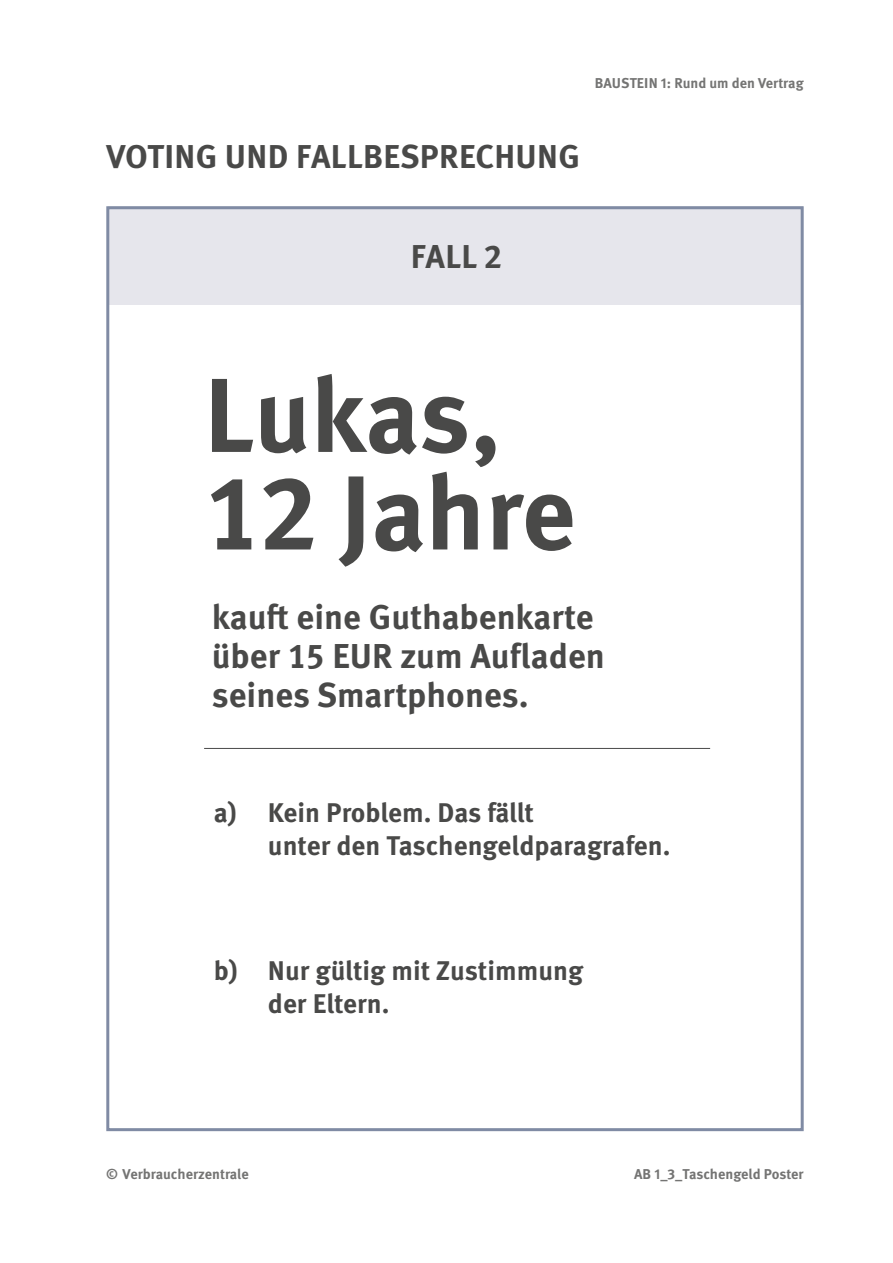
<style>
.page{position:relative;width:893px;height:1263px;background:#fff}
.page>*{position:absolute;margin:0;border:0;box-sizing:border-box;transform-origin:0 0}
.t1{font:700 105px/97.5px "Meta Pro";letter-spacing:-.005em;color:#494948}
.t2{font:700 34.5px/39px "Meta Pro";color:#494948}
.t3{font:700 33px "Meta Pro";letter-spacing:.01em;color:#494948}
.t4{font:700 27px/33px "Meta Pro";color:#494948}
.t5{font:700 14.25px "Meta Pro";color:#747473}
.s1{font-family:"Meta Plus Bold Caps";font-weight:400}
</style>
<div class="page">
<div style="left:108px;top:206px;width:694px;height:99px;background:#e6e6ec"></div>
<div style="left:106px;top:206px;width:698px;height:925px;border:3px solid #808ba4"></div>
<hr style="left:204px;top:748px;width:506px;height:1px;background:#494948">
<p class="t5" style="left:595px;top:72px;width:211px">BAUSTEIN 1: Rund um den Vertrag</p>
<p class="t3" style="left:106px;top:130px;width:475px">VOTING UND FALLBESPRECHUNG</p>
<p class="t3" style="left:411px;top:231px;width:93px">FALL <span class="s1">2</span></p>
<h1 class="t1" style="left:204px;top:360px;width:373px">Lukas,<br><span class="s1">12</span> Jahre</h1>
<p class="t2" style="left:212px;top:595px;width:395px">kauft eine Guthabenkarte über <span class="s1">15</span> EUR zum Aufladen seines Smartphones.</p>
<p class="t4" style="left:268px;top:794px;width:404px;text-indent:-54px">a) Kein Problem. Das fällt<br>unter den Taschengeldparagrafen.</p>
<p class="t4" style="left:268px;top:952px;width:317px;text-indent:-54px">b) Nur gültig mit Zustimmung der Eltern.</p>
<p class="t5" style="left:106px;top:1163px;width:144px">© Verbraucherzentrale</p>
<p class="t5" style="left:634px;top:1163px;width:171px">AB 1_3_Taschengeld Poster</p>
</div>
